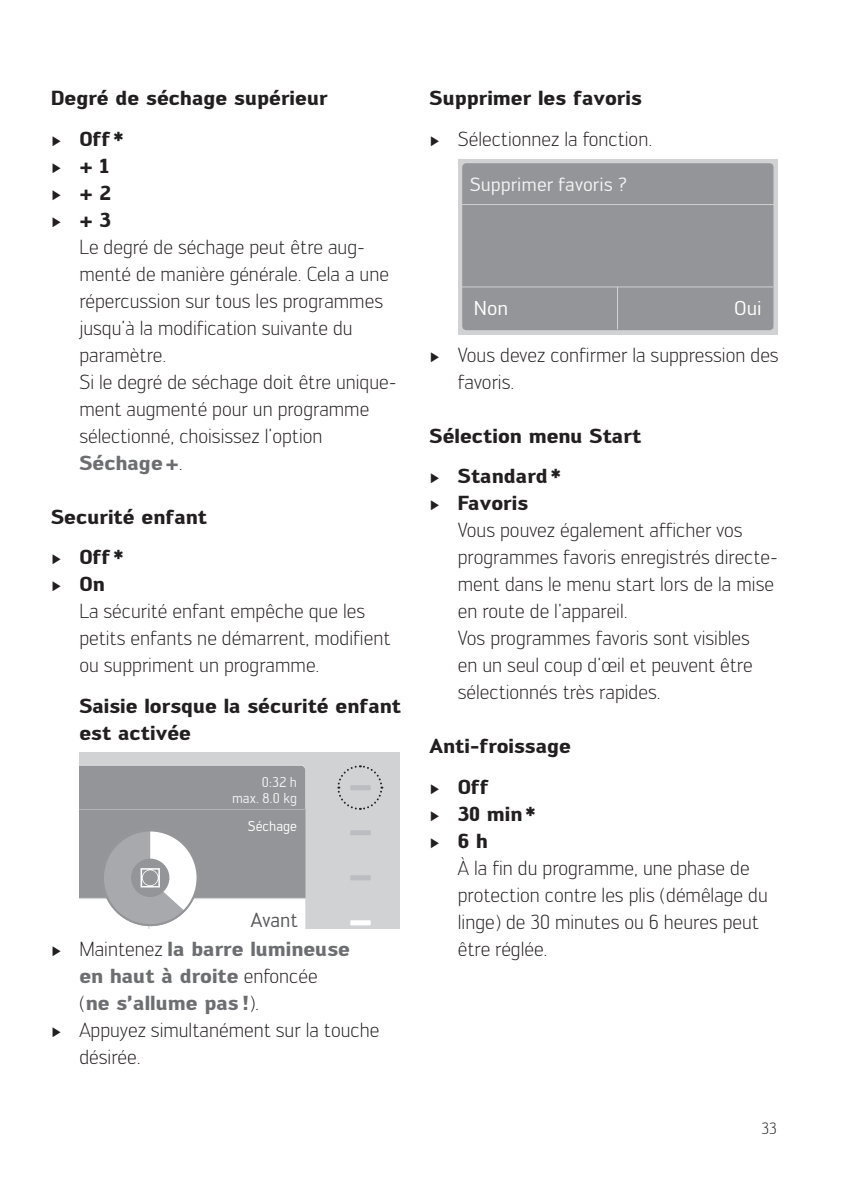
<style>
.page{position:relative;width:842px;height:1191px;background:#fff}
.page>*{position:absolute;margin:0;border:0;box-sizing:border-box;transform-origin:0 0}
.t1{font:300 20px/27px "Engel";color:#231f20}
.t2{font:700 20px/40.4px "Engel";color:#231f20}
.t3{font:700 20px "Engel";color:#6d6e71}
.t4{font:20px "Engel";color:#57585a}
.t5{font:19.6px "Engel";color:#fff;scale:1.06 1}
.t6{font:18.8px "Engel";color:#f2f3f4;scale:1.06 1}
.t7{font:300 16px "Engel";color:#231f20}
.t8{font:14px/16.4px "Engel";color:#f2f3f4;text-align:right}
.t9{font:14px "Engel";color:#fff}
.s1{font-family:"Century";font-weight:400;font-size:14px}
.s2{font-weight:300;color:#231f20}
.s3{font-weight:700}
.s4{font-family:"Century";font-weight:400;font-size:14px;color:#231f20}
</style>
<div class="page">
<div style="left:79px;top:753px;width:321px;height:175px;background:#d1d2d4"></div>
<div style="left:350px;top:920px;width:21px;height:5px;background:#fff"></div>
<div style="left:350px;top:830px;width:21px;height:5px;background:#bcbdc0"></div>
<div style="left:350px;top:875px;width:21px;height:5px;background:#bcbdc0"></div>
<div style="left:79px;top:761px;width:230px;height:167px;background:#d1d2d4"></div>
<svg style="left:79px;top:765px;width:227px;height:163px"></svg>
<svg style="left:336px;top:764px;width:47px;height:47px"></svg>
<div style="left:458px;top:159px;width:320px;height:175px;background:#d1d2d4"></div>
<div style="left:462px;top:163px;width:312px;height:167px;background:#939598"></div>
<hr style="left:617px;top:287px;width:1px;height:42px;background:#d1d2d4">
<hr style="left:461px;top:287px;width:312px;height:1px;background:#d1d2d4">
<hr style="left:462px;top:204px;width:312px;height:1px;background:#d1d2d4">
<p class="t2" style="left:51px;top:77px;width:278px">Degré de séchage supérieur <span class="s1">►</span> Off *</p>
<p class="t2" style="left:51px;top:145px;width:60px"><span class="s1">►</span> + 1</p>
<p class="t2" style="left:51px;top:172px;width:62px"><span class="s1">►</span> + 2</p>
<p class="t2" style="left:51px;top:199px;width:61px"><span class="s1">►</span> + 3</p>
<p class="t1" style="left:79px;top:233px;width:287px">Le degré de séchage peut être aug-</p>
<p class="t1" style="left:79px;top:260px;width:311px">menté de manière générale. Cela a une</p>
<p class="t1" style="left:79px;top:287px;width:305px">répercussion sur tous les programmes</p>
<p class="t1" style="left:79px;top:314px;width:275px">jusqu’à la modification suivante du</p>
<p class="t1" style="left:79px;top:341px;width:88px">paramètre.</p>
<p class="t1" style="left:79px;top:368px;width:319px">Si le degré de séchage doit être unique-</p>
<p class="t1" style="left:79px;top:395px;width:291px">ment augmenté pour un programme</p>
<p class="t1" style="left:79px;top:422px;width:245px">sélectionné, choisissez l’option</p>
<p class="t3" style="left:79px;top:450px;width:105px">Séchage +<span class="s2">.</span></p>
<p class="t2" style="left:51px;top:496px;width:158px">Securité enfant <span class="s1">►</span> Off *</p>
<p class="t1" style="left:79px;top:571px;width:313px;text-indent:-28px"><span class="s1">►</span> <span class="s3">On<br></span>La sécurité enfant empêche que les petits enfants ne démarrent, modifient ou suppriment un programme.</p>
<p class="t2" style="left:79px;top:692px;width:323px;line-height:27px">Saisie lorsque la sécurité enfant est activée</p>
<p class="t8" style="left:232px;top:775px;width:66px">0:32 h max. 8.0 kg</p>
<p class="t9" style="left:248px;top:821px;width:51px">Séchage</p>
<p class="t4" style="left:251px;top:913px;width:49px">Avant</p>
<p class="t3" style="left:51px;top:936px;width:301px"><span class="s4">►</span> <span class="s2">Maintenez</span> la barre lumineuse</p>
<p class="t3" style="left:79px;top:963px;width:240px">en haut à droite <span class="s2">enfoncée</span></p>
<p class="t3" style="left:79px;top:990px;width:181px"><span class="s2">(</span>ne s’allume pas !<span class="s2">).</span></p>
<p class="t1" style="left:51px;top:1016px;width:330px"><span class="s1">►</span> Appuyez simultanément sur la touche</p>
<p class="t1" style="left:79px;top:1043px;width:63px">désirée.</p>
<p class="t1" style="left:429px;top:78px;width:224px;line-height:40.4px"><span class="s3">Supprimer les favoris </span><span class="s1">►</span> Sélectionnez la fonction.</p>
<p class="t6" style="left:470px;top:177px;width:151px">Supprimer favoris ?</p>
<p class="t5" style="left:474px;top:301px;width:34px">Non</p>
<p class="t5" style="left:734px;top:301px;width:27px">Oui</p>
<p class="t1" style="left:458px;top:341px;width:322px;text-indent:-28px"><span class="s1">►</span> Vous devez confirmer la suppression des favoris.</p>
<p class="t2" style="left:429px;top:415px;width:213px">Sélection menu Start <span class="s1">►</span> Standard *</p>
<p class="t1" style="left:458px;top:490px;width:322px;text-indent:-28px"><span class="s1">►</span> <span class="s3">Favoris<br></span>Vous pouvez également afficher vos programmes favoris enregistrés directe&shy;ment dans le menu start lors de la mise en route de l’appareil.<br>Vos programmes favoris sont visibles<br>en un seul coup d’œil et peuvent être sélectionnés très rapides.</p>
<p class="t2" style="left:429px;top:725px;width:143px">Anti-froissage <span class="s1">►</span> Off</p>
<p class="t2" style="left:429px;top:800px;width:108px;line-height:27px"><span class="s1">►</span> 30 min * <span class="s1">►</span> 6 h</p>
<p class="t1" style="left:458px;top:854px;width:311px">À la fin du programme, une phase de protection contre les plis (démêlage du linge) de 30 minutes ou 6 heures peut être réglée.</p>
<p class="t7" style="left:761px;top:1120px;width:17px">33</p>
</div>
